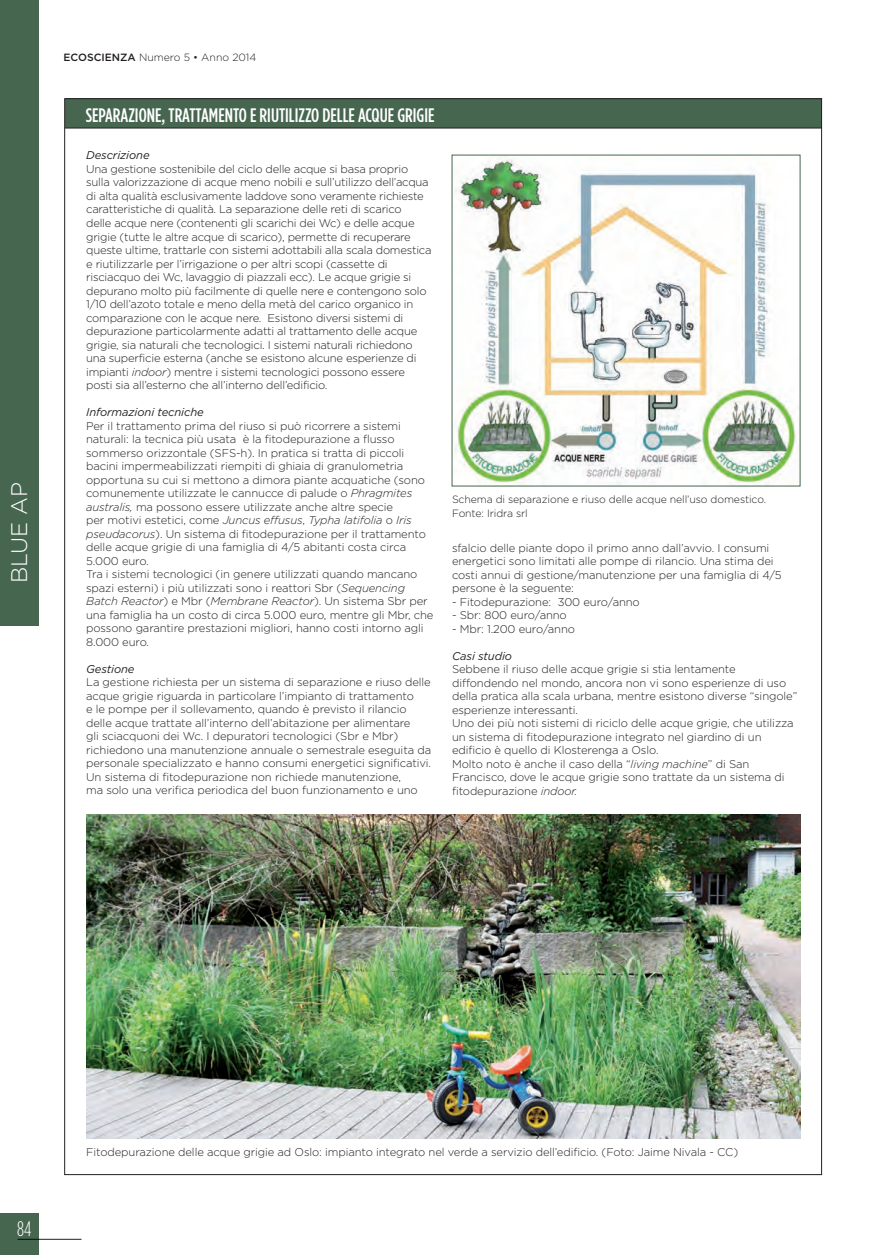
<style>
.page{position:relative;width:885px;height:1255px;background:#fff}
.page>*{position:absolute;margin:0;border:0;box-sizing:border-box;transform-origin:0 0}
.t1{font:300 22.5px "Gotham HTF";color:#fff}
.t2{font:300 condensed 21px "Gotham HTF";color:#fff}
.t3{font:500 condensed 19.5px "Gotham HTF";color:#fff}
.t4{font:300 11.25px/13.5px "Gotham HTF";letter-spacing:-.01em;color:#231f20}
.t5{font:italic 11.25px "Gotham HTF";letter-spacing:-.01em;color:#231f20}
.t6{font:300 10.5px/13.5px "Gotham HTF";letter-spacing:-.01em;color:#231f20}
.s1{font-weight:500}
.s2{font-style:italic}
</style>
<div class="page">
<div style="left:0;top:1212px;width:39px;height:42px;background:#476650"></div>
<hr style="left:18px;top:1238px;width:63px;height:1px;background:#231f20">
<div style="left:0;top:0;width:39px;height:626px;background:#476650"></div>
<div style="left:65px;top:98px;width:756px;height:30px;background:#476650"></div>
<hr style="left:65px;top:128px;width:756px;height:1px;background:#231f20">
<img style="left:86px;top:814px;width:714px;height:324px">
<img style="left:455px;top:157px;width:343px;height:327px">
<h1 class="t1" style="left:7px;top:583px;width:103px;rotate:-90deg">BLUE AP</h1>
<p class="t6" style="left:64px;top:51px;width:194px"><span class="s1">ECOSCIENZA</span> Numero 5 • Anno 2014</p>
<h3 class="t3" style="left:86px;top:104px;width:350px">SEPARAZIONE, TRATTAMENTO E RIUTILIZZO DELLE ACQUE GRIGIE</h3>
<p class="t5" style="left:86px;top:149px;width:65px">Descrizione</p>
<p class="t4" style="left:86px;top:162px;width:347px">Una gestione sostenibile del ciclo delle acque si basa proprio sulla valorizzazione di acque meno nobili e sull’utilizzo dell’acqua di alta qualità esclusivamente laddove sono veramente richieste caratteristiche di qualità. La separazione delle reti di scarico<br>delle acque nere (contenenti gli scarichi dei Wc) e delle acque grigie (tutte le altre acque di scarico), permette di recuperare queste ultime, trattarle con sistemi adottabili alla scala domestica e riutilizzarle per l’irrigazione o per altri scopi (cassette di risciacquo dei Wc, lavaggio di piazzali ecc). Le acque grigie si depurano molto più facilmente di quelle nere e contengono solo 1/10 dell’azoto totale e meno della metà del carico organico in comparazione con le acque nere. Esistono diversi sistemi di depurazione particolarmente adatti al trattamento delle acque grigie, sia naturali che tecnologici. I sistemi naturali richiedono una superficie esterna (anche se esistono alcune esperienze di impianti <span class="s2">indoor</span>) mentre i sistemi tecnologici possono essere posti sia all’esterno che all’interno dell’edificio.</p>
<p class="t5" style="left:86px;top:406px;width:119px">Informazioni tecniche</p>
<p class="t4" style="left:86px;top:419px;width:349px">Per il trattamento prima del riuso si può ricorrere a sistemi naturali: la tecnica più usata è la fitodepurazione a flusso sommerso orizzontale (SFS-h). In pratica si tratta di piccoli bacini impermeabilizzati riempiti di ghiaia di granulometria opportuna su cui si mettono a dimora piante acquatiche (sono comunemente utilizzate le cannucce di palude o <span class="s2">Phragmites australis,</span> ma possono essere utilizzate anche altre specie<br>per motivi estetici, come <span class="s2">Juncus effusus</span>, <span class="s2">Typha latifolia</span> o <span class="s2">Iris pseudacorus</span>). Un sistema di fitodepurazione per il trattamento delle acque grigie di una famiglia di 4/5 abitanti costa circa 5.000 euro.<br>Tra i sistemi tecnologici (in genere utilizzati quando mancano spazi esterni) i più utilizzati sono i reattori Sbr (<span class="s2">Sequencing Batch Reactor</span>) e Mbr (<span class="s2">Membrane Reactor</span>). Un sistema Sbr per una famiglia ha un costo di circa 5.000 euro, mentre gli Mbr, che possono garantire prestazioni migliori, hanno costi intorno agli 8.000 euro.</p>
<p class="t5" style="left:86px;top:662px;width:50px">Gestione</p>
<p class="t4" style="left:86px;top:675px;width:346px">La gestione richiesta per un sistema di separazione e riuso delle acque grigie riguarda in particolare l’impianto di trattamento<br>e le pompe per il sollevamento, quando è previsto il rilancio delle acque trattate all’interno dell’abitazione per alimentare<br>gli sciacquoni dei Wc. I depuratori tecnologici (Sbr e Mbr) richiedono una manutenzione annuale o semestrale eseguita da personale specializzato e hanno consumi energetici significativi.<br>Un sistema di fitodepurazione non richiede manutenzione,<br>ma solo una verifica periodica del buon funzionamento e uno</p>
<p class="t6" style="left:452px;top:492px;width:315px">Schema di separazione e riuso delle acque nell’uso domestico.<br>Fonte: Iridra srl</p>
<p class="t4" style="left:452px;top:540px;width:331px">sfalcio delle piante dopo il primo anno dall’avvio. I consumi energetici sono limitati alle pompe di rilancio. Una stima dei costi annui di gestione/manutenzione per una famiglia di 4/5 persone è la seguente:</p>
<p class="t4" style="left:452px;top:594px;width:189px">- Fitodepurazione: 300 euro/anno</p>
<p class="t4" style="left:452px;top:608px;width:116px">- Sbr: 800 euro/anno</p>
<p class="t4" style="left:452px;top:621px;width:124px">- Mbr: 1.200 euro/anno</p>
<p class="t5" style="left:452px;top:649px;width:61px">Casi studio</p>
<p class="t4" style="left:452px;top:662px;width:347px">Sebbene il riuso delle acque grigie si stia lentamente diffondendo nel mondo, ancora non vi sono esperienze di uso della pratica alla scala urbana, mentre esistono diverse “singole” esperienze interessanti.<br>Uno dei più noti sistemi di riciclo delle acque grigie, che utilizza un sistema di fitodepurazione integrato nel giardino di un edificio è quello di Klosterenga a Oslo.<br>Molto noto è anche il caso della “<span class="s2">living machine</span>” di San Francisco, dove le acque grigie sono trattate da un sistema di fitodepurazione <span class="s2">indoor.</span></p>
<h2 class="t2" style="left:17px;top:1217px;width:16px">84</h2>
<p class="t4" style="left:86px;top:1144px;width:653px">Fitodepurazione delle acque grigie ad Oslo: impianto integrato nel verde a servizio dell’edificio. (Foto: Jaime Nivala - CC)</p>
</div>
